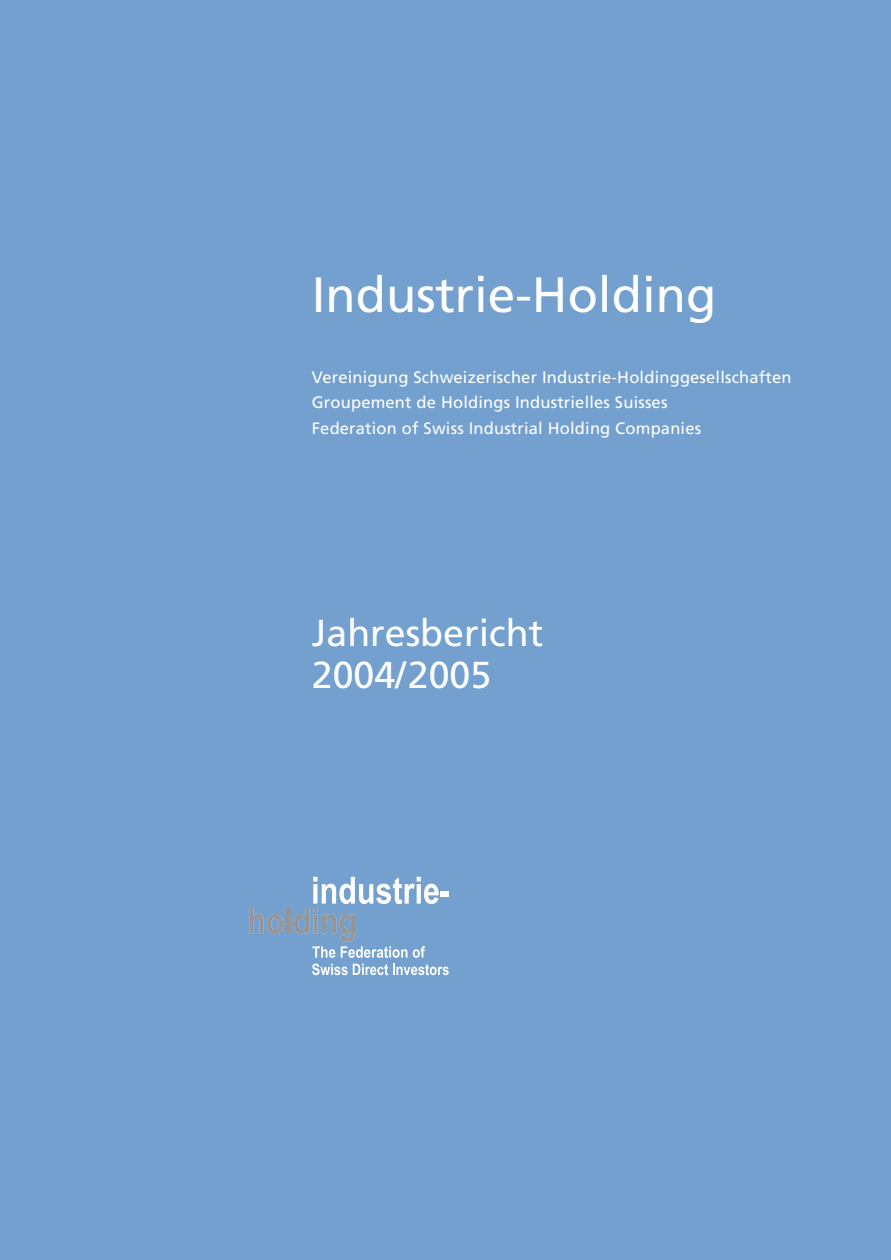
<style>
.page{position:relative;width:891px;height:1260px;background:#fff}
.page>*{position:absolute;margin:0;border:0;box-sizing:border-box;transform-origin:0 0}
.t1{font:49.5px "Frutiger";color:#fff}
.t2{font:37.5px/42px "Frutiger";color:#fff}
.t3{font:16.5px/25.5px "Frutiger";letter-spacing:.01em;color:#fff}
</style>
<div class="page">
<div style="left:0;top:0;width:890px;height:1259px;background:#73a0ce"></div>
<svg style="left:249px;top:907px;width:34px;height:27px"></svg>
<hr style="left:286px;top:907px;width:4px;height:26px;background:#939598">
<div style="left:441px;top:891px;width:8px;height:5px;background:#fff"></div>
<svg style="left:294px;top:876px;width:144px;height:81px"></svg>
<svg style="left:312px;top:963px;width:136px;height:12px"></svg>
<h1 class="t1" style="left:312px;top:275px;width:406px">Industrie-Holding</h1>
<p class="t3" style="left:312px;top:365px;width:481px">Vereinigung Schweizerischer Industrie-Holdinggesellschaften<br>Groupement de Holdings Industrielles Suisses<br>Federation of Swiss Industrial Holding Companies</p>
<h2 class="t2" style="left:312px;top:615px;width:233px">Jahresbericht<br>2004/2005</h2>
</div>
